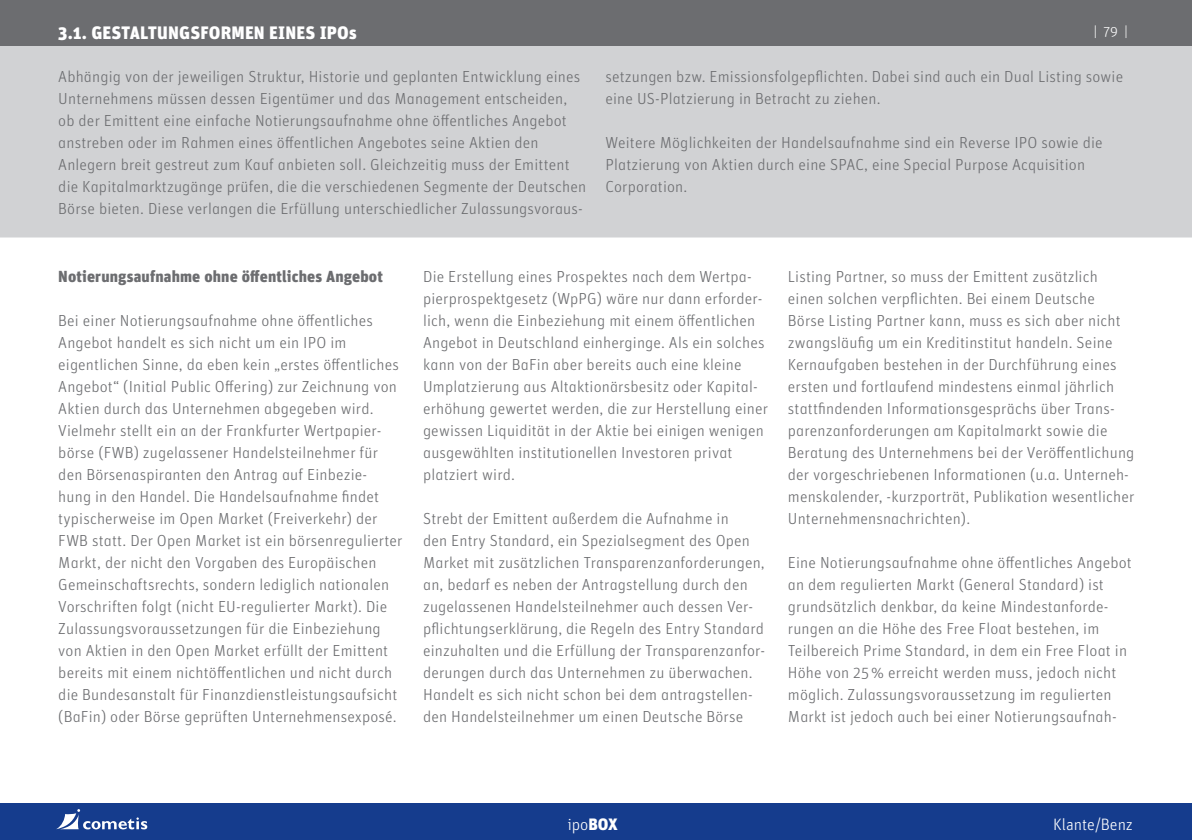
<style>
.page{position:relative;width:1192px;height:840px;background:#fff}
.page>*{position:absolute;margin:0;border:0;box-sizing:border-box;transform-origin:0 0}
.t1{font:900 18px "Unit";letter-spacing:.01em;color:#fff}
.t2{font:300 16.4px "Unit";color:#fff}
.t3{font:16px/22px "Unit Light Alternate";letter-spacing:.01em;color:#6c6d70}
.t4{font:900 16px "Unit";letter-spacing:.01em;color:#6c6d70}
.t5{font:300 14px "Unit";color:#fff}
.s1{font-weight:900}
</style>
<div class="page">
<div style="left:0;top:802px;width:1192px;height:37px;background:#153c8d"></div>
<svg style="left:56px;top:809px;width:91px;height:20px"></svg>
<div style="left:0;top:46px;width:1192px;height:191px;background:#d1d2d4"></div>
<div style="left:0;top:0;width:1192px;height:46px;background:#6c6d70"></div>
<p class="t5" style="left:1094px;top:23px;width:35px">| 79 |</p>
<p class="t1" style="left:58px;top:21px;width:300px">3.1. Gestaltungsformen eines IPOs</p>
<p class="t3" style="left:58px;top:65px;width:529px">Abhängig von der jeweiligen Struktur, Historie und geplanten Entwicklung eines Unternehmens müssen dessen Eigentümer und das Management entscheiden, ob der Emittent eine einfache Notierungsaufnahme ohne öffentliches Angebot anstreben oder im Rahmen eines öffentlichen Angebotes seine Aktien den Anlegern breit gestreut zum Kauf anbieten soll. Gleichzeitig muss der Emittent die Kapitalmarktzugänge prüfen, die die verschiedenen Segmente der Deutschen Börse bieten. Diese verlangen die Erfüllung unterschiedlicher Zulassungsvoraus-</p>
<p class="t3" style="left:605px;top:65px;width:519px">setzungen bzw. Emissionsfolgepflichten. Dabei sind auch ein Dual Listing sowie eine US-Platzierung in Betracht zu ziehen.</p>
<p class="t3" style="left:605px;top:131px;width:499px">Weitere Möglichkeiten der Handelsaufnahme sind ein Reverse IPO sowie die<br>Platzierung von Aktien durch eine SPAC, eine Special Purpose Acquisition<br>Corporation.</p>
<p class="t4" style="left:58px;top:266px;width:326px">Notierungsaufnahme ohne öffentliches Angebot</p>
<p class="t3" style="left:58px;top:309px;width:346px">Bei einer Notierungsaufnahme ohne öffentliches Angebot handelt es sich nicht um ein IPO im eigentlichen Sinne, da eben kein „erstes öffentliches Angebot“ (Initial Public Offering) zur Zeichnung von Aktien durch das Unternehmen abgegeben wird.<br>Vielmehr stellt ein an der Frankfurter Wertpapier&shy;börse (FWB) zugelassener Handelsteilnehmer für den Börsenaspiranten den Antrag auf Einbezie&shy;hung in den Handel. Die Handelsaufnahme findet typischerweise im Open Market (Freiverkehr) der FWB statt. Der Open Market ist ein börsenregulierter Markt, der nicht den Vorgaben des Europäischen Gemeinschaftsrechts, sondern lediglich nationalen Vorschriften folgt (nicht EU-regulierter Markt). Die Zulassungsvoraussetzungen für die Einbeziehung von Aktien in den Open Market erfüllt der Emittent bereits mit einem nichtöffentlichen und nicht durch die Bundesanstalt für Finanzdienstleistungsaufsicht (BaFin) oder Börse geprüften Unternehmensexposé.</p>
<p class="t3" style="left:423px;top:265px;width:346px">Die Erstellung eines Prospektes nach dem Wertpa&shy;pierprospektgesetz (WpPG) wäre nur dann erforder&shy;lich, wenn die Einbeziehung mit einem öffentlichen Angebot in Deutschland einherginge. Als ein solches kann von der BaFin aber bereits auch eine kleine Umplatzierung aus Altaktionärsbesitz oder Kapital&shy;erhöhung gewertet werden, die zur Herstellung einer gewissen Liquidität in der Aktie bei einigen wenigen ausgewählten institutionellen Investoren privat platziert wird.</p>
<p class="t3" style="left:423px;top:507px;width:344px">Strebt der Emittent außerdem die Aufnahme in<br>den Entry Standard, ein Spezialsegment des Open Market mit zusätzlichen Transparenzanforderungen, an, bedarf es neben der Antragstellung durch den zugelassenen Handelsteilnehmer auch dessen Ver&shy;pflichtungserklärung, die Regeln des Entry Standard einzuhalten und die Erfüllung der Transparenzanfor&shy;derungen durch das Unternehmen zu überwachen.<br>Handelt es sich nicht schon bei dem antragstellen&shy;den Handelsteilnehmer um einen Deutsche Börse</p>
<p class="t3" style="left:788px;top:265px;width:348px">Listing Partner, so muss der Emittent zusätzlich einen solchen verpflichten. Bei einem Deutsche Börse Listing Partner kann, muss es sich aber nicht zwangsläufig um ein Kreditinstitut handeln. Seine Kernaufgaben bestehen in der Durchführung eines ersten und fortlaufend mindestens einmal jährlich stattfindenden Informationsgesprächs über Trans&shy;parenzanforderungen am Kapitalmarkt sowie die Beratung des Unternehmens bei der Veröffentlichung der vorgeschriebenen Informationen (u.a. Unterneh&shy;menskalender, -kurzporträt, Publikation wesentlicher Unternehmensnachrichten).</p>
<p class="t3" style="left:788px;top:551px;width:345px">Eine Notierungsaufnahme ohne öffentliches Angebot an dem regulierten Markt (General Standard) ist grundsätzlich denkbar, da keine Mindestanforde&shy;rungen an die Höhe des Free Float bestehen, im Teilbereich Prime Standard, in dem ein Free Float in Höhe von 25 % erreicht werden muss, jedoch nicht möglich. Zulassungsvoraussetzung im regulierten Markt ist jedoch auch bei einer Notierungsaufnah-</p>
<p class="t2" style="left:567px;top:814px;width:52px">ipo<span class="s1">BOX</span></p>
<p class="t2" style="left:1053px;top:814px;width:81px">Klante/Benz</p>
</div>
